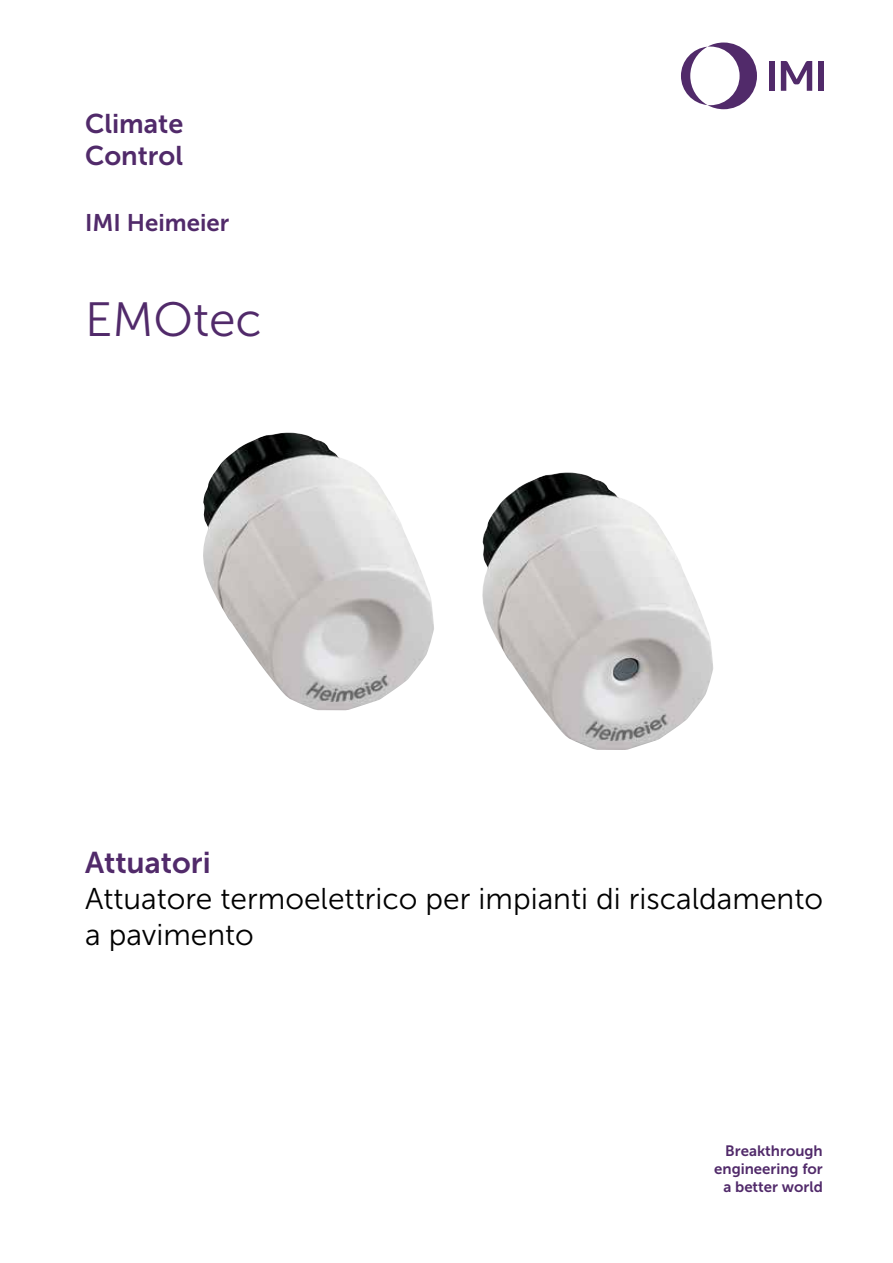
<style>
.page{position:relative;width:893px;height:1263px;background:#fff}
.page>*{position:absolute;margin:0;border:0;box-sizing:border-box;transform-origin:0 0}
.t1{font:48px "Museo Sans 300";color:#512a6a}
.t2{font:30px/36px "Museo Sans 300";color:#000}
.t3{font:30px "Museo Sans 700";color:#512a6a}
.t4{font:27px/32.4px "Museo Sans 700";color:#512a6a}
.t5{font:24px "Museo Sans 700";color:#512a6a}
.t6{font:15px/18px "Museo Sans 700";color:#512a6a;text-align:right}
</style>
<div class="page">
<svg style="left:681px;top:43px;width:76px;height:66px"></svg>
<div style="left:769px;top:61px;width:6px;height:30px;background:#512a6a"></div>
<div style="left:818px;top:61px;width:6px;height:30px;background:#512a6a"></div>
<svg style="left:781px;top:61px;width:31px;height:30px"></svg>
<img style="left:482px;top:472px;width:231px;height:278px">
<img style="left:203px;top:433px;width:231px;height:277px">
<p class="t4" style="left:85px;top:107px;width:100px">Climate<br>Control</p>
<p class="t5" style="left:85px;top:210px;width:146px">IMI Heimeier</p>
<h1 class="t1" style="left:85px;top:293px;width:178px">EMOtec</h1>
<p class="t3" style="left:85px;top:846px;width:127px">Attuatori</p>
<p class="t2" style="left:85px;top:881px;width:740px">Attuatore termoelettrico per impianti di riscaldamento a pavimento</p>
<p class="t6" style="left:714px;top:1142px;width:110px">Breakthrough engineering for a better world</p>
</div>
